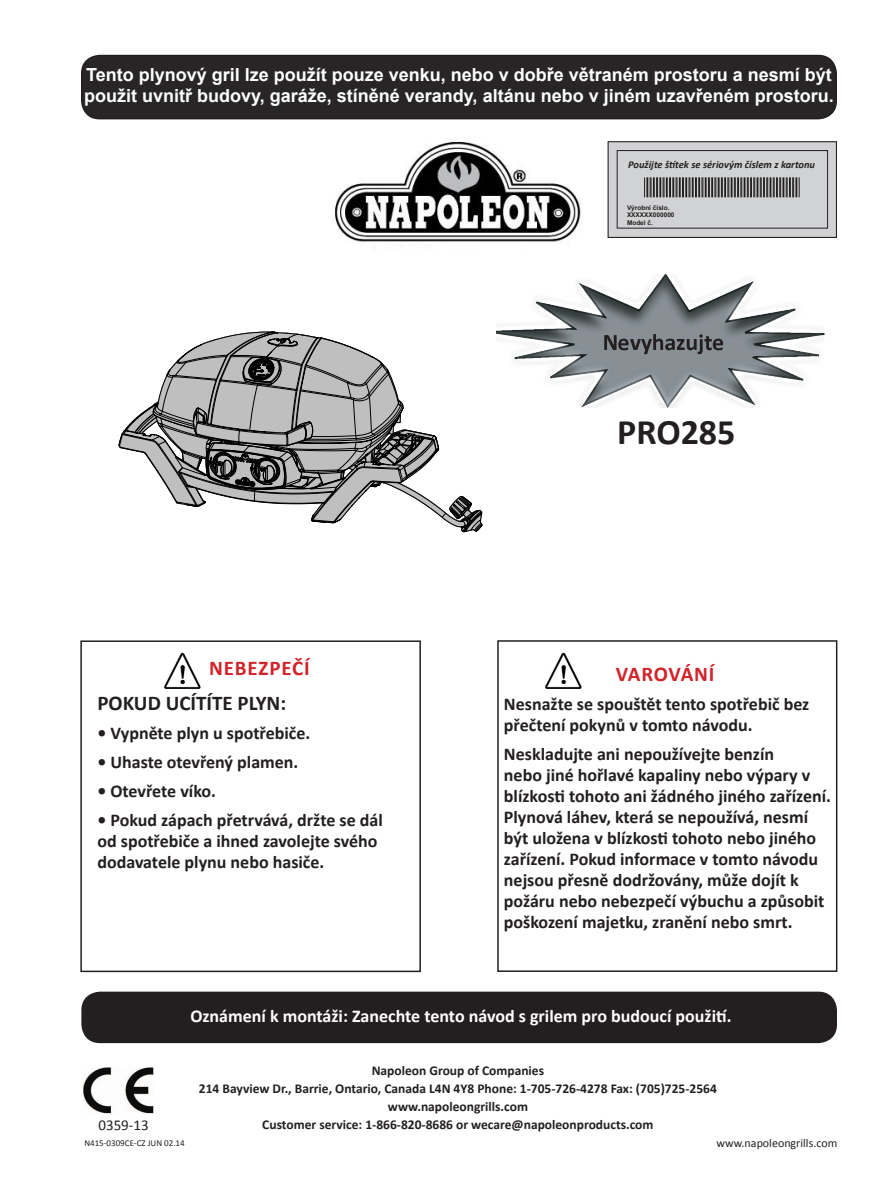
<style>
.page{position:relative;width:891px;height:1188px;background:#fff}
.page>*{position:absolute;margin:0;border:0;box-sizing:border-box;transform-origin:0 0}
.t1{font:700 36px "Calibri";color:#231f20}
.t2{font:700 21px "Calibri";letter-spacing:.04em;color:#d1232a}
.t3{font:700 21px "Calibri";color:#231f20}
.t4{font:700 18px/21px "Calibri";color:#231f20}
.t5{font:700 18px/21px "Arial";color:#fff}
.t6{font:700 18px "Calibri";color:#fff}
.t7{font:15px "Calibri";color:#231f20}
.t8{font:700 13.5px/18.1px "Calibri";color:#231f20;text-align:center}
.t9{font:12px "Calibri";color:#231f20}
.t10{font:italic 700 10.5px "Calibri";color:#231f20}
.t11{font:9px "Calibri";color:#231f20}
.t12{font:700 6.45px/7.8px "Arial";color:#231f20}
</style>
<div class="page">
<div style="left:82px;top:56px;width:754px;height:63px;background:#282526;border-radius:18px"></div>
<div style="left:81px;top:55px;width:756px;height:64px;border:2px solid #231f20;border-radius:18px"></div>
<div style="left:82px;top:992px;width:754px;height:50px;background:#231f20;border-radius:18px"></div>
<div style="left:81px;top:992px;width:756px;height:51px;border:2px solid #231f20;border-radius:18px"></div>
<div style="left:80px;top:640px;width:341px;height:332px;border:2px solid #231f20"></div>
<div style="left:497px;top:640px;width:340px;height:332px;border:2px solid #231f20"></div>
<img style="left:545px;top:652px;width:37px;height:37px">
<img style="left:164px;top:652px;width:37px;height:37px">
<img style="left:335px;top:142px;width:246px;height:105px">
<img style="left:83px;top:1067px;width:71px;height:47px">
<svg style="left:119px;top:331px;width:364px;height:201px"></svg>
<div style="left:608px;top:142px;width:228px;height:95px;background:#d1d2d4"></div>
<div style="left:608px;top:141px;width:229px;height:97px;border:1px solid #231f20"></div>
<div style="left:617px;top:150px;width:211px;height:78px;border:1px solid #231f20"></div>
<svg style="left:644px;top:177px;width:156px;height:20px"></svg>
<img style="left:497px;top:275px;width:328px;height:133px">
<p class="t5" style="left:84px;top:64px;width:751px">Tento plynový gril lze použít pouze venku, nebo v dobře větraném prostoru a nesmí být použit uvnitř budovy, garáže, stíněné verandy, altánu nebo v jiném uzavřeném prostoru.</p>
<p class="t10" style="left:628px;top:158px;width:189px">Použijte štítek se sériovým číslem z kartonu</p>
<p class="t12" style="left:627px;top:204px;width:49px">Výrobní číslo.<br>XXXXXX000000<br>Model č.</p>
<p class="t2" style="left:209px;top:655px;width:102px">NEBEZPEČÍ</p>
<p class="t3" style="left:97px;top:689px;width:190px">POKUD UCÍTÍTE PLYN:</p>
<p class="t4" style="left:97px;top:722px;width:214px">• Vypněte plyn u spotřebiče.</p>
<p class="t4" style="left:97px;top:752px;width:202px">• Uhaste otevřený plamen.</p>
<p class="t4" style="left:97px;top:781px;width:120px">• Otevřete víko.</p>
<p class="t4" style="left:97px;top:810px;width:287px">• Pokud zápach přetrvává, držte se dál od spotřebiče a ihned zavolejte svého dodavatele plynu nebo hasiče.</p>
<h1 class="t1" style="left:617px;top:409px;width:120px">PRO285</h1>
<p class="t2" style="left:616px;top:660px;width:100px">VAROVÁNÍ</p>
<p class="t4" style="left:504px;top:693px;width:307px">Nesnažte se spouštět tento spotřebič bez přečtení pokynů v tomto návodu.</p>
<p class="t4" style="left:504px;top:743px;width:329px">Neskladujte ani nepoužívejte benzín<br>nebo jiné hořlavé kapaliny nebo výpary v blízkosti tohoto ani žádného jiného zařízení.<br>Plynová láhev, která se nepoužívá, nesmí být uložena v blízkosti tohoto nebo jiného zařízení. Pokud informace v tomto návodu nejsou přesně dodržovány, může dojít k požáru nebo nebezpečí výbuchu a způsobit poškození majetku, zranění nebo smrt.</p>
<p class="t7" style="left:98px;top:1116px;width:52px">0359-13</p>
<p class="t6" style="left:190px;top:1004px;width:543px">Oznámení k montáži: Zanechte tento návod s grilem pro budoucí použití.</p>
<p class="t8" style="left:199px;top:1061px;width:519px">Napoleon Group of Companies<br>214 Bayview Dr., Barrie, Ontario, Canada L4N 4Y8 Phone: 1-705-726-4278 Fax: (705)725-2564 www.napoleongrills.com<br>Customer service: 1-866-820-8686 or wecare@napoleonproducts.com</p>
<p class="t11" style="left:84px;top:1138px;width:102px">N415-0309CE-CZ JUN 02.14</p>
<p class="t9" style="left:717px;top:1136px;width:122px">www.napoleongrills.com</p>
</div>
